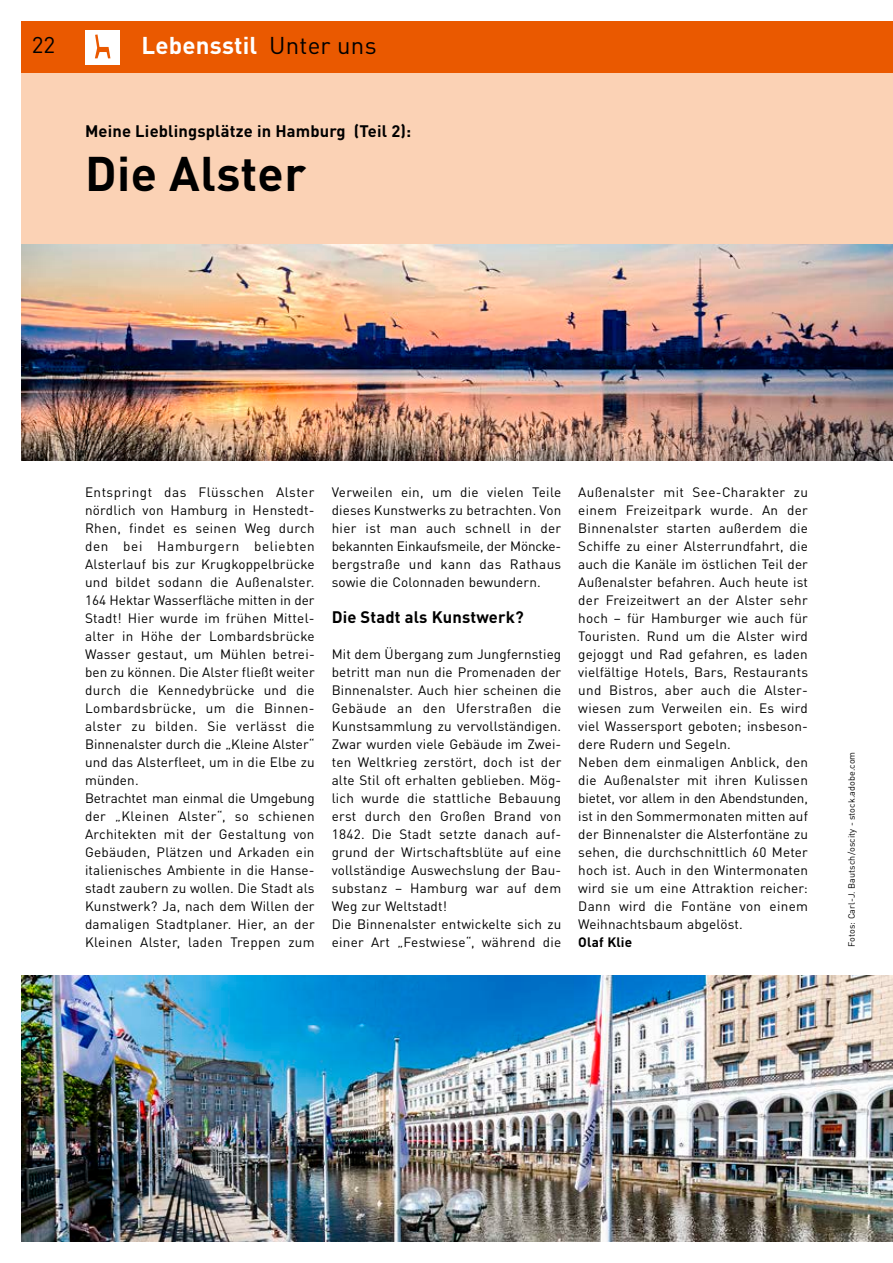
<style>
.page{position:relative;width:893px;height:1263px;background:#fff}
.page>*{position:absolute;margin:0;border:0;box-sizing:border-box;transform-origin:0 0}
.t1{font:700 48px "DINOT";letter-spacing:.01em;color:#000}
.t2{font:700 24px "DINOT";letter-spacing:.01em;color:#fff}
.t3{font:22.5px "DINOT";color:#000}
.t4{font:700 16.5px "DINOT";letter-spacing:.01em;color:#000}
.t5{font:13.5px/18px "DINOT";letter-spacing:.015em;color:#000}
.t6{font:700 13.5px "DINOT";letter-spacing:.01em;color:#000}
.t7{font:9px "DINOT";letter-spacing:.01em;color:#000}
.s1{font-weight:400;color:#000}
</style>
<div class="page">
<div style="left:21px;top:53px;width:872px;height:192px;background:#fbd2b5"></div>
<div style="left:21px;top:21px;width:872px;height:51px;background:#ea5900"></div>
<div style="left:85px;top:31px;width:34px;height:34px;background:#fff"></div>
<svg style="left:95px;top:34px;width:15px;height:24px"></svg>
<img style="left:21px;top:975px;width:872px;height:267px">
<img style="left:21px;top:245px;width:872px;height:216px">
<h3 class="t3" style="left:32px;top:31px;width:25px">22</h3>
<h2 class="t2" style="left:141px;top:30px;width:237px">Lebensstil <span class="s1">Unter uns</span></h2>
<p class="t4" style="left:85px;top:120px;width:328px">Meine Lieblingsplätze in Hamburg (Teil 2):</p>
<h1 class="t1" style="left:85px;top:142px;width:223px">Die Alster</h1>
<p class="t5" style="left:85px;top:483px;width:231px">Entspringt das Flüsschen Alster nördlich von Hamburg in Henstedt-Rhen, findet es seinen Weg durch den bei Hamburgern beliebten Alsterlauf bis zur Krugkoppelbrücke und bildet sodann die Außenalster.<br>164 Hektar Wasserfläche mitten in der Stadt! Hier wurde im frühen Mittel&shy;alter in Höhe der Lombardsbrücke Wasser gestaut, um Mühlen betrei&shy;ben zu können. Die Alster fließt weiter durch die Kennedybrücke und die Lombardsbrücke, um die Binnen&shy;alster zu bilden. Sie verlässt die Binnenalster durch die „Kleine Alster“ und das Alsterfleet, um in die Elbe zu münden.<br>Betrachtet man einmal die Umgebung der „Kleinen Alster“, so schienen Architekten mit der Gestaltung von Gebäuden, Plätzen und Arkaden ein italienisches Ambiente in die Hanse&shy;stadt zaubern zu wollen. Die Stadt als Kunstwerk? Ja, nach dem Willen der damaligen Stadtplaner. Hier, an der Kleinen Alster, laden Treppen zum</p>
<p class="t5" style="left:332px;top:483px;width:231px;text-align:justify">Verweilen ein, um die vielen Teile dieses Kunstwerks zu betrachten. Von hier ist man auch schnell in der bekannten Einkaufsmeile, der Möncke&shy;bergstraße und kann das Rathaus sowie die Colonnaden bewundern.</p>
<p class="t4" style="left:332px;top:606px;width:194px">Die Stadt als Kunstwerk?</p>
<p class="t5" style="left:332px;top:645px;width:231px">Mit dem Übergang zum Jungfernstieg betritt man nun die Promenaden der Binnenalster. Auch hier scheinen die Gebäude an den Uferstraßen die Kunstsammlung zu vervollständigen.<br>Zwar wurden viele Gebäude im Zwei&shy;ten Weltkrieg zerstört, doch ist der alte Stil oft erhalten geblieben. Mög&shy;lich wurde die stattliche Bebauung erst durch den Großen Brand von 1842. Die Stadt setzte danach auf&shy;grund der Wirtschaftsblüte auf eine vollständige Auswechslung der Bau&shy;substanz – Hamburg war auf dem Weg zur Weltstadt!<br>Die Binnenalster entwickelte sich zu einer Art „Festwiese“, während die</p>
<p class="t5" style="left:578px;top:483px;width:231px">Außenalster mit See-Charakter zu einem Freizeitpark wurde. An der Binnenalster starten außerdem die Schiffe zu einer Alsterrundfahrt, die auch die Kanäle im östlichen Teil der Außenalster befahren. Auch heute ist der Freizeitwert an der Alster sehr hoch – für Hamburger wie auch für Touristen. Rund um die Alster wird gejoggt und Rad gefahren, es laden vielfältige Hotels, Bars, Restaurants und Bistros, aber auch die Alster&shy;wiesen zum Verweilen ein. Es wird viel Wassersport geboten; insbeson&shy;dere Rudern und Segeln.<br>Neben dem einmaligen Anblick, den die Außenalster mit ihren Kulissen bietet, vor allem in den Abendstunden, ist in den Sommermonaten mitten auf der Binnenalster die Alsterfontäne zu sehen, die durchschnittlich 60 Meter hoch ist. Auch in den Wintermonaten wird sie um eine Attraktion reicher:<br>Dann wird die Fontäne von einem Weihnachtsbaum abgelöst.</p>
<p class="t6" style="left:578px;top:933px;width:55px">Olaf Klie</p>
<p class="t7" style="left:846px;top:947px;width:197px;rotate:-90deg">Fotos: Carl-J. Bautsch/oscity - stock.adobe.com</p>
</div>
